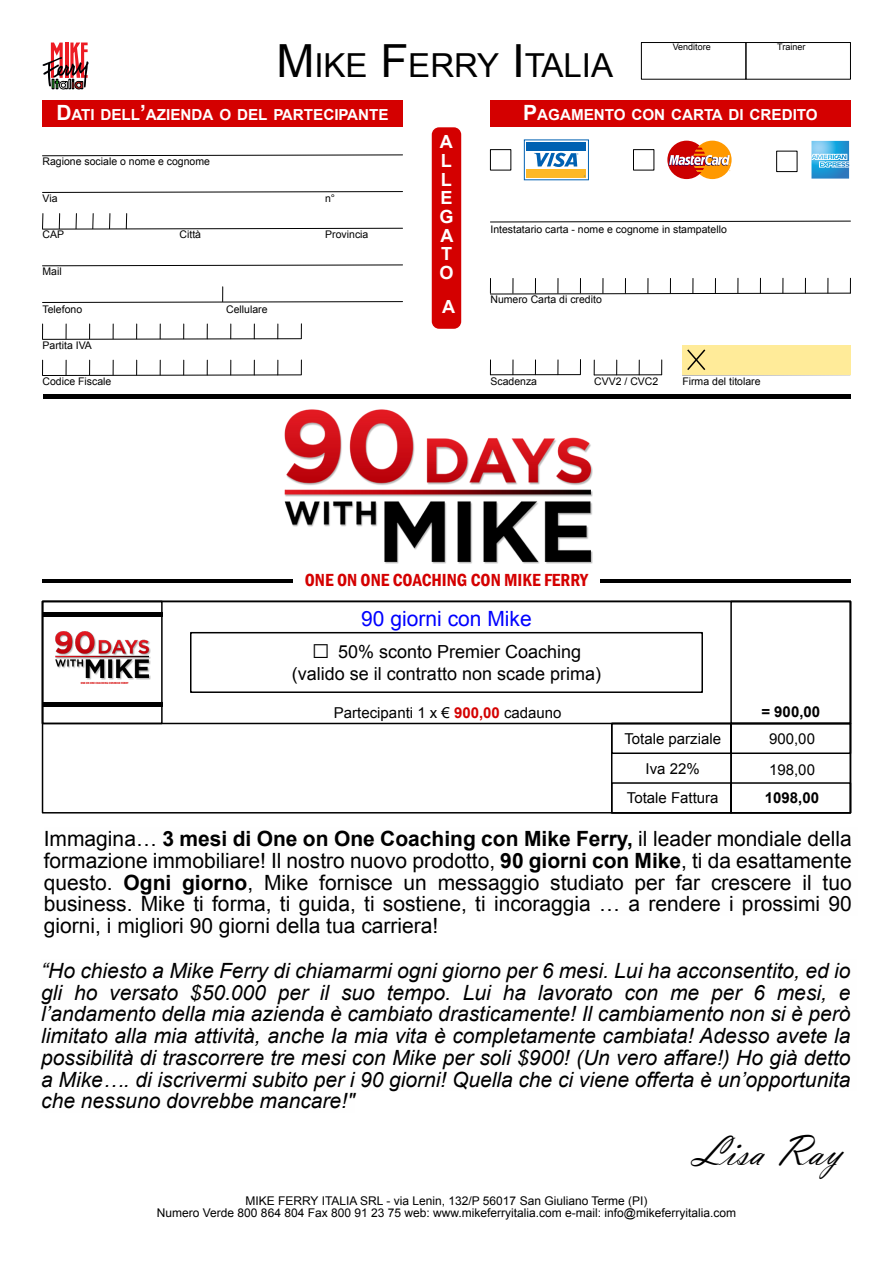
<style>
.page{position:relative;width:893px;height:1263px;background:#fff}
.page>*{position:absolute;margin:0;border:0;box-sizing:border-box;transform-origin:0 0}
.t1{font:45px "Vladimir Script";color:#000}
.t2{font:33px "Arial";color:#000}
.t3{font:italic 21px/21.8px "Arial";color:#000;text-align:justify}
.t4{font:21px/21.8px "Arial";color:#000;text-align:justify}
.t5{font:21px "Arial";color:#00f}
.t6{font:700 18.15px/18.8px "Arial";color:#fff;text-align:justify}
.t7{font:18px/22.5px "Arial";color:#000;text-align:center}
.t8{font:600 condensed 18px "Franklin Gothic";color:#d40000}
.t9{font:700 15.15px "Arial";color:#fff}
.t10{font:15px/29.8px "Arial";color:#000;text-align:center}
.t11{font:700 15px "Arial";color:#000}
.t12{font:12px/12.5px "Arial";color:#000;text-align:center}
.t13{font:10.5px "Arial";color:#000}
.t14{font:9px "Arial";color:#000}
.t15{font:600 condensed 3px "Franklin Gothic";color:#d40000}
.s1{font-size:45.75px}
.s2{font-size:21px}
.s3{font-size:30px}
.s4{font-weight:700;color:#d40000}
.s5{font-weight:700}
</style>
<div class="page">
<div style="left:746px;top:42px;width:105px;height:37px;border:1px solid #000"></div>
<div style="left:641px;top:42px;width:105px;height:37px;border:1px solid #000"></div>
<svg style="left:42px;top:43px;width:47px;height:46px"></svg>
<div style="left:43px;top:101px;width:360px;height:26px;background:#d40000"></div>
<div style="left:490px;top:101px;width:360px;height:26px;background:#d40000"></div>
<div style="left:432px;top:127px;width:29px;height:202px;background:#d40000;border-radius:7px"></div>
<svg style="left:490px;top:220px;width:361px;height:3px"></svg>
<hr style="left:594px;top:374px;width:68px;height:1px;background:#000">
<svg style="left:639px;top:360px;width:1px;height:15px"></svg>
<svg style="left:616px;top:360px;width:1px;height:15px"></svg>
<svg style="left:594px;top:360px;width:1px;height:15px"></svg>
<svg style="left:661px;top:360px;width:1px;height:15px"></svg>
<hr style="left:490px;top:374px;width:90px;height:1px;background:#000">
<svg style="left:490px;top:360px;width:1px;height:14px"></svg>
<svg style="left:513px;top:360px;width:1px;height:15px"></svg>
<svg style="left:580px;top:359px;width:1px;height:15px"></svg>
<svg style="left:558px;top:360px;width:1px;height:15px"></svg>
<svg style="left:535px;top:360px;width:1px;height:14px"></svg>
<div style="left:682px;top:345px;width:168px;height:30px;background:#ffeb99"></div>
<svg style="left:490px;top:278px;width:361px;height:17px"></svg>
<div style="left:490px;top:149px;width:21px;height:21px;border:1px solid #000"></div>
<div style="left:524px;top:140px;width:65px;height:40px;background:#fff;border:1px solid #0061b2"></div>
<div style="left:526px;top:142px;width:60px;height:9px;background:#0061b2"></div>
<div style="left:526px;top:169px;width:60px;height:8px;background:#fdb827"></div>
<svg style="left:534px;top:153px;width:44px;height:14px"></svg>
<div style="left:633px;top:149px;width:21px;height:21px;border:1px solid #000"></div>
<svg style="left:667px;top:141px;width:65px;height:38px"></svg>
<div style="left:776px;top:151px;width:21px;height:21px;border:1px solid #000"></div>
<svg style="left:812px;top:140px;width:38px;height:38px"></svg>
<svg style="left:811px;top:141px;width:38px;height:38px"></svg>
<svg style="left:42px;top:264px;width:361px;height:2px"></svg>
<svg style="left:42px;top:154px;width:361px;height:2px"></svg>
<svg style="left:42px;top:191px;width:361px;height:2px"></svg>
<svg style="left:42px;top:214px;width:361px;height:16px"></svg>
<svg style="left:42px;top:287px;width:361px;height:16px"></svg>
<svg style="left:42px;top:360px;width:260px;height:16px"></svg>
<svg style="left:42px;top:324px;width:260px;height:16px"></svg>
<svg style="left:687px;top:349px;width:19px;height:21px"></svg>
<div style="left:42px;top:601px;width:809px;height:123px;border:2px solid #000"></div>
<div style="left:42px;top:601px;width:121px;height:123px;border:2px solid #000"></div>
<div style="left:730px;top:601px;width:121px;height:123px;border:2px solid #000"></div>
<div style="left:730px;top:723px;width:121px;height:31px;border:2px solid #000"></div>
<div style="left:730px;top:782px;width:121px;height:31px;border:2px solid #000"></div>
<div style="left:190px;top:632px;width:513px;height:61px;border:2px solid #000"></div>
<div style="left:611px;top:723px;width:121px;height:31px;border:2px solid #000"></div>
<div style="left:611px;top:782px;width:121px;height:31px;border:2px solid #000"></div>
<img style="left:284px;top:410px;width:306px;height:151px">
<hr style="left:43px;top:579px;width:250px;height:4px;background:#000">
<hr style="left:600px;top:579px;width:250px;height:4px;background:#000">
<hr style="left:43px;top:395px;width:807px;height:4px;background:#000">
<img style="left:85px;top:641px;width:65px;height:38px">
<img style="left:55px;top:631px;width:93px;height:46px">
<hr style="left:42px;top:612px;width:120px;height:4px;background:#000">
<hr style="left:42px;top:702px;width:120px;height:4px;background:#000">
<h2 class="t2" style="left:276px;top:53px;width:338px"><span class="s1">M</span>IKE <span class="s1">F</span>ERRY <span class="s1">I</span>TALIA</h2>
<p class="t14" style="left:673px;top:44px;width:40px">Venditore</p>
<p class="t14" style="left:777px;top:44px;width:30px">Trainer</p>
<p class="t9" style="left:56px;top:109px;width:334px"><span class="s2">D</span>ATI DELL<span class="s2">’</span>AZIENDA O DEL PARTECIPANTE</p>
<p class="t9" style="left:523px;top:109px;width:296px"><span class="s2">P</span>AGAMENTO CON CARTA DI CREDITO</p>
<p class="t6" style="left:439px;top:134px;width:16px">A L L E G A T O</p>
<p class="t6" style="left:442px;top:299px;width:15px">A</p>
<p class="t13" style="left:43px;top:157px;width:169px">Ragione sociale o nome e cognome</p>
<p class="t13" style="left:325px;top:194px;width:12px">n°</p>
<p class="t13" style="left:43px;top:194px;width:16px">Via</p>
<p class="t13" style="left:43px;top:231px;width:23px">CAP</p>
<p class="t13" style="left:180px;top:231px;width:23px">Città</p>
<p class="t13" style="left:325px;top:231px;width:45px">Provincia</p>
<p class="t13" style="left:490px;top:226px;width:238px">Intestatario carta - nome e cognome in stampatello</p>
<p class="t13" style="left:43px;top:267px;width:21px">Mail</p>
<p class="t13" style="left:490px;top:296px;width:113px">Numero Carta di credito</p>
<p class="t13" style="left:43px;top:305px;width:41px">Telefono</p>
<p class="t13" style="left:226px;top:305px;width:43px">Cellulare</p>
<p class="t13" style="left:43px;top:341px;width:51px">Partita IVA</p>
<p class="t13" style="left:43px;top:377px;width:70px">Codice Fiscale</p>
<p class="t15" style="left:81px;top:681px;width:49px">ONE ON ONE COACHING CON MIKE FERRY</p>
<p class="t13" style="left:490px;top:377px;width:48px">Scadenza</p>
<p class="t13" style="left:594px;top:377px;width:66px">CVV2 / CVC2</p>
<p class="t13" style="left:682px;top:377px;width:80px">Firma del titolare</p>
<p class="t8" style="left:305px;top:574px;width:285px">ONE ON ONE COACHING CON MIKE FERRY</p>
<p class="t5" style="left:361px;top:611px;width:172px">90 giorni con Mike</p>
<p class="t7" style="left:292px;top:642px;width:311px"><span class="s3">□</span> 50% sconto Premier Coaching (valido se il contratto non scade prima)</p>
<p class="t10" style="left:334px;top:699px;width:229px">Partecipanti 1 x € <span class="s4">900,00</span> cadauno</p>
<p class="t11" style="left:761px;top:706px;width:60px">= 900,00</p>
<p class="t10" style="left:624px;top:726px;width:98px">Totale parziale<br>Iva 22%</p>
<p class="t10" style="left:769px;top:725px;width:47px;line-height:30.9px;text-align:left">900,00<br>198,00</p>
<p class="t10" style="left:627px;top:785px;width:93px">Totale Fattura</p>
<p class="t11" style="left:765px;top:792px;width:56px">1098,00</p>
<p class="t4" style="left:44px;top:830px;width:809px">Immagina… <span class="s5">3 mesi di One on One Coaching con Mike Ferry,</span> il leader mondiale della formazione immobiliare! Il nostro nuovo prodotto, <span class="s5">90 giorni con Mike</span>, ti da esattamente questo. <span class="s5">Ogni giorno</span>, Mike fornisce un messaggio studiato per far crescere il tuo business. Mike ti forma, ti guida, ti sostiene, ti incoraggia … a rendere i prossimi 90 giorni, i migliori 90 giorni della tua carriera!</p>
<p class="t3" style="left:41px;top:962px;width:811px">“Ho chiesto a Mike Ferry di chiamarmi ogni giorno per 6 mesi. Lui ha acconsentito, ed io gli ho versato $50.000 per il suo tempo. Lui ha lavorato con me per 6 mesi, e l’andamento della mia azienda è cambiato drasticamente! Il cambiamento non si è però limitato alla mia attività, anche la mia vita è completamente cambiata! Adesso avete la possibilità di trascorrere tre mesi con Mike per soli $900! (Un vero affare!) Ho già detto a Mike…. di iscrivermi subito per i 90 giorni! Quella che ci viene offerta è un’opportunita che nessuno dovrebbe mancare!"</p>
<h1 class="t1" style="left:696px;top:1138px;width:147px">Lisa Ray</h1>
<p class="t12" style="left:157px;top:1195px;width:581px">MIKE FERRY ITALIA SRL - via Lenin, 132/P 56017 San Giuliano Terme (PI)<br>Numero Verde 800 864 804 Fax 800 91 23 75 web: www.mikeferryitalia.com e-mail: info@mikeferryitalia.com</p>
</div>
